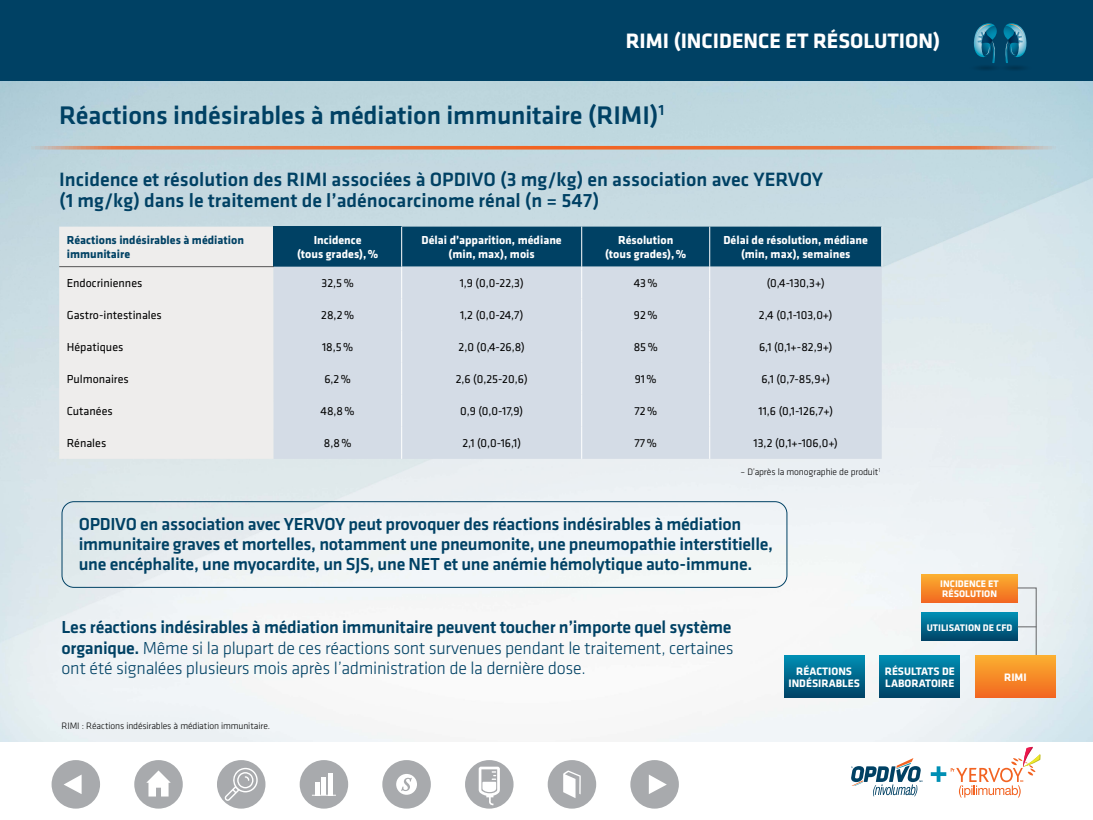
<style>
.page{position:relative;width:1093px;height:820px;background:#fff}
.page>*{position:absolute;margin:0;border:0;box-sizing:border-box;transform-origin:0 0}
.t1{font:500 26.4px "Klavika";letter-spacing:-.005em;color:#004164}
.t2{font:700 21.6px "Klavika";color:#fff}
.t3{font:500 20px/21.6px "Klavika";color:#004164}
.t4{font:500 18px/20.4px "Klavika";letter-spacing:-.015em;color:#004164}
.t5{font:300 18px/20.4px "Klavika";letter-spacing:-.015em;color:#004164}
.t6{font:12px "Klavika";color:#000}
.t7{font:700 12px/14.4px "Klavika";color:#fff;text-align:center}
.t8{font:700 12px/14.4px "Klavika";color:#004164}
.t9{font:700 11.2px/12px "Klavika";color:#fff;text-align:center}
.t10{font:700 9.92px/9.9px "Klavika";color:#fff}
.t11{font:300 9.6px "Klavika";letter-spacing:-.015em;color:#000}
.s1{font-weight:500}
</style>
<div class="page">
<img style="left:0;top:80px;width:1093px;height:661px">
<div style="left:0;top:0;width:1093px;height:80px;background:#004164"></div>
<svg style="left:931px;top:746px;width:109px;height:51px"></svg>
<svg style="left:851px;top:758px;width:71px;height:38px"></svg>
<div style="left:548px;top:759px;width:48px;height:49px;background:#a8aaad;border-radius:50%"></div>
<svg style="left:563px;top:770px;width:18px;height:27px"></svg>
<div style="left:382px;top:759px;width:49px;height:49px;background:#a8aaad;border-radius:50%"></div>
<svg style="left:396px;top:774px;width:21px;height:20px"></svg>
<div style="left:217px;top:759px;width:48px;height:49px;background:#a8aaad;border-radius:50%"></div>
<svg style="left:224px;top:767px;width:35px;height:33px"></svg>
<div style="left:300px;top:759px;width:48px;height:49px;background:#a8aaad;border-radius:50%"></div>
<hr style="left:322px;top:777px;width:4px;height:17px;background:#fff">
<div style="left:315px;top:781px;width:5px;height:13px;background:#fff"></div>
<div style="left:328px;top:772px;width:5px;height:22px;background:#fff"></div>
<svg style="left:312px;top:794px;width:24px;height:1px"></svg>
<div style="left:52px;top:759px;width:48px;height:49px;background:#a8aaad;border-radius:50%"></div>
<svg style="left:64px;top:774px;width:18px;height:19px"></svg>
<div style="left:630px;top:759px;width:49px;height:49px;background:#a8aaad;border-radius:50%"></div>
<svg style="left:649px;top:775px;width:18px;height:18px"></svg>
<div style="left:134px;top:759px;width:49px;height:49px;background:#a8aaad;border-radius:50%"></div>
<svg style="left:146px;top:770px;width:25px;height:26px"></svg>
<svg style="left:973px;top:23px;width:54px;height:47px"></svg>
<div style="left:465px;top:759px;width:48px;height:49px;background:#a8aaad;border-radius:50%"></div>
<svg style="left:479px;top:766px;width:21px;height:39px"></svg>
<div style="left:59px;top:226px;width:215px;height:232px;background:#eeedec"></div>
<svg style="left:274px;top:226px;width:607px;height:232px"></svg>
<div style="left:402px;top:266px;width:480px;height:192px;background:#d4dce6"></div>
<hr style="left:881px;top:226px;width:1px;height:40px;background:#fff">
<hr style="left:401px;top:226px;width:1px;height:40px;background:#fff">
<hr style="left:581px;top:226px;width:1px;height:40px;background:#fff">
<hr style="left:709px;top:226px;width:1px;height:40px;background:#fff">
<hr style="left:401px;top:266px;width:1px;height:32px;background:#fff">
<hr style="left:581px;top:266px;width:1px;height:32px;background:#fff">
<hr style="left:709px;top:266px;width:1px;height:32px;background:#fff">
<hr style="left:401px;top:298px;width:1px;height:32px;background:#fff">
<hr style="left:581px;top:298px;width:1px;height:32px;background:#fff">
<hr style="left:709px;top:298px;width:1px;height:32px;background:#fff">
<hr style="left:401px;top:330px;width:1px;height:32px;background:#fff">
<hr style="left:581px;top:330px;width:1px;height:32px;background:#fff">
<hr style="left:709px;top:330px;width:1px;height:32px;background:#fff">
<hr style="left:401px;top:362px;width:1px;height:32px;background:#fff">
<hr style="left:581px;top:362px;width:1px;height:32px;background:#fff">
<hr style="left:709px;top:362px;width:1px;height:32px;background:#fff">
<hr style="left:401px;top:394px;width:1px;height:32px;background:#fff">
<hr style="left:581px;top:394px;width:1px;height:32px;background:#fff">
<hr style="left:709px;top:394px;width:1px;height:32px;background:#fff">
<hr style="left:401px;top:426px;width:1px;height:32px;background:#fff">
<hr style="left:581px;top:426px;width:1px;height:32px;background:#fff">
<hr style="left:709px;top:426px;width:1px;height:32px;background:#fff">
<hr style="left:59px;top:266px;width:215px;height:1px;background:#555">
<hr style="left:16px;top:146px;width:1060px;height:3px;background:#f26322">
<div style="left:62px;top:501px;width:725px;height:86px;border:1px solid #004164;border-radius:12px"></div>
<div style="left:921px;top:574px;width:96px;height:28px;background:linear-gradient(to bottom,#fbb130,#f26c21)"></div>
<div style="left:921px;top:612px;width:96px;height:28px;background:linear-gradient(to bottom,#0090b6,#00476b)"></div>
<svg style="left:1017px;top:587px;width:19px;height:68px"></svg>
<div style="left:784px;top:655px;width:80px;height:42px;background:linear-gradient(to bottom,#0090b5,#004468)"></div>
<div style="left:975px;top:655px;width:80px;height:42px;background:linear-gradient(to bottom,#fbb130,#f26a21)"></div>
<div style="left:880px;top:655px;width:80px;height:42px;background:linear-gradient(to bottom,#0090b5,#004468)"></div>
<h2 class="t2" style="left:626px;top:25px;width:316px">RIMI (INCIDENCE ET RÉSOLUTION)</h2>
<h1 class="t1" style="left:59px;top:97px;width:607px">Réactions indésirables à médiation immunitaire (RIMI)<sup>1</sup></h1>
<h3 class="t3" style="left:59px;top:167px;width:765px">Incidence et résolution des RIMI associées à OPDIVO (3 mg/kg) en association avec YERVOY (1 mg/kg) dans le traitement de l’adénocarcinome rénal (n = 547)</h3>
<p class="t8" style="left:67px;top:232px;width:179px">Réactions indésirables à médiation immunitaire</p>
<p class="t7" style="left:297px;top:232px;width:83px">Incidence<br>(tous grades),%</p>
<p class="t7" style="left:421px;top:232px;width:142px">Délai d’apparition, médiane (min, max), mois</p>
<p class="t7" style="left:605px;top:232px;width:83px">Résolution (tous grades),%</p>
<p class="t7" style="left:723px;top:232px;width:146px">Délai de résolution, médiane (min, max), semaines</p>
<p class="t6" style="left:67px;top:275px;width:77px">Endocriniennes</p>
<p class="t6" style="left:321px;top:275px;width:34px">32,5%</p>
<p class="t6" style="left:460px;top:275px;width:66px">1,9 (0,0-22,3)</p>
<p class="t6" style="left:634px;top:275px;width:25px">43%</p>
<p class="t6" style="left:767px;top:275px;width:59px">(0,4-130,3+)</p>
<p class="t6" style="left:67px;top:307px;width:97px">Gastro-intestinales</p>
<p class="t6" style="left:321px;top:307px;width:34px">28,2%</p>
<p class="t6" style="left:460px;top:307px;width:65px">1,2 (0,0-24,7)</p>
<p class="t6" style="left:634px;top:307px;width:25px">92%</p>
<p class="t6" style="left:759px;top:307px;width:75px">2,4 (0,1-103,0+)</p>
<p class="t6" style="left:67px;top:339px;width:58px">Hépatiques</p>
<p class="t6" style="left:322px;top:339px;width:33px">18,5%</p>
<p class="t6" style="left:458px;top:339px;width:68px">2,0 (0,4-26,8)</p>
<p class="t6" style="left:634px;top:339px;width:26px">85%</p>
<p class="t6" style="left:759px;top:339px;width:75px">6,1 (0,1+-82,9+)</p>
<p class="t6" style="left:67px;top:371px;width:64px">Pulmonaires</p>
<p class="t6" style="left:324px;top:371px;width:28px">6,2%</p>
<p class="t6" style="left:456px;top:371px;width:74px">2,6 (0,25-20,6)</p>
<p class="t6" style="left:635px;top:371px;width:23px">91%</p>
<p class="t6" style="left:761px;top:371px;width:70px">6,1 (0,7-85,9+)</p>
<p class="t6" style="left:67px;top:403px;width:48px">Cutanées</p>
<p class="t6" style="left:321px;top:403px;width:36px">48,8%</p>
<p class="t6" style="left:460px;top:403px;width:65px">0,9 (0,0-17,9)</p>
<p class="t6" style="left:634px;top:403px;width:24px">72%</p>
<p class="t6" style="left:758px;top:403px;width:76px">11,6 (0,1-126,7+)</p>
<p class="t6" style="left:67px;top:435px;width:41px">Rénales</p>
<p class="t6" style="left:324px;top:435px;width:29px">8,8%</p>
<p class="t6" style="left:462px;top:435px;width:60px">2,1 (0,0-16,1)</p>
<p class="t6" style="left:635px;top:435px;width:24px">77%</p>
<p class="t6" style="left:753px;top:435px;width:86px">13,2 (0,1+-106,0+)</p>
<p class="t11" style="left:740px;top:465px;width:142px">– D’après la monographie de produit<sup>1</sup></p>
<p class="t4" style="left:79px;top:512px;width:696px">OPDIVO en association avec YERVOY peut provoquer des réactions indésirables à médiation immunitaire graves et mortelles, notamment une pneumonite, une pneumopathie interstitielle, une encéphalite, une myocardite, un SJS, une NET et une anémie hémolytique auto-immune.</p>
<p class="t5" style="left:62px;top:616px;width:674px"><span class="s1">Les réactions indésirables à médiation immunitaire peuvent toucher n’importe quel système organique.</span> Même si la plupart de ces réactions sont survenues pendant le traitement, certaines ont été signalées plusieurs mois après l’administration de la dernière dose.</p>
<p class="t11" style="left:62px;top:719px;width:210px">RIMI : Réactions indésirables à médiation immunitaire.</p>
<p class="t10" style="left:940px;top:578px;width:60px">INCIDENCE ET<br>RÉSOLUTION</p>
<p class="t10" style="left:927px;top:621px;width:87px">UTILISATION DE CFD</p>
<p class="t9" style="left:788px;top:664px;width:73px">RÉACTIONS<br>INDÉSIRABLES</p>
<p class="t9" style="left:1004px;top:670px;width:24px">RIMI</p>
<p class="t9" style="left:885px;top:664px;width:71px;text-align:left">RÉSULTATS DE<br>LABORATOIRE</p>
</div>
